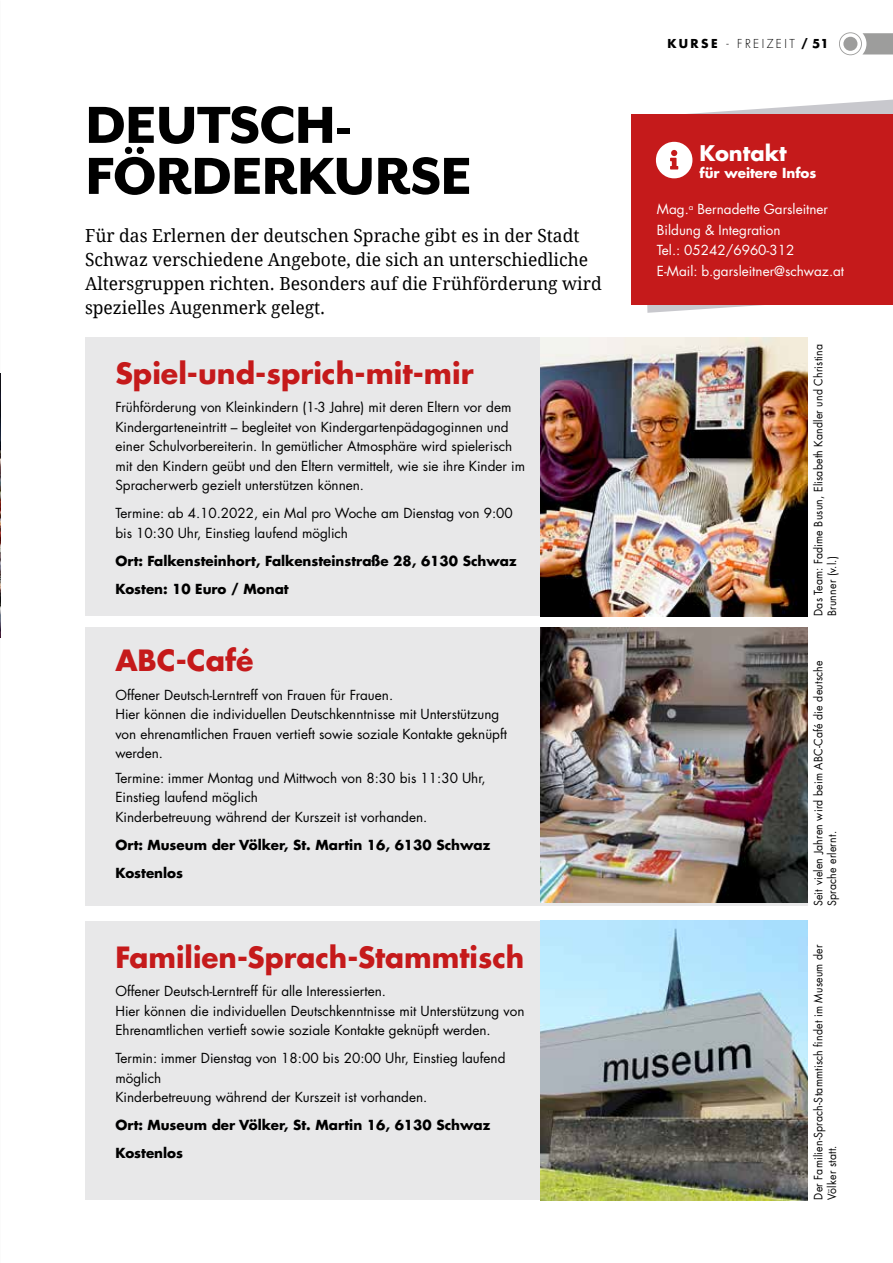
<style>
.page{position:relative;width:893px;height:1263px;background:#fff}
.page>*{position:absolute;margin:0;border:0;box-sizing:border-box;transform-origin:0 0}
.t1{font:800 60px/51px "Mr Eaves San OT";letter-spacing:-.02em;color:#000}
.t2{font:700 28.5px "Futura LT Pro";color:#c51a1b}
.t3{font:700 21px "Futura LT Pro";color:#fff}
.t4{font:18px/24px "Droid Serif";color:#000}
.t5{font:13.5px/19.5px "Futura LT Pro";color:#000}
.t6{font:700 13.5px/28px "Futura LT Pro";color:#000}
.t7{font:13.5px/20.5px "Futura LT Pro";color:#fff}
.t8{font:700 13.5px "Futura LT Pro";color:#fff}
.t9{font:300 12px "Futura LT Pro";letter-spacing:.2em;color:#000}
.t10{font:11.25px/13.5px "Futura LT Pro";letter-spacing:.02em;color:#000;scale:.93 1}
.s1{font-weight:700}
</style>
<div class="page">
<img style="left:0;top:373px;width:1px;height:265px">
<div style="left:85px;top:337px;width:723px;height:279px;background:#e8e8e9"></div>
<img style="left:540px;top:337px;width:268px;height:280px">
<div style="left:85px;top:921px;width:723px;height:278px;background:#e8e8e9"></div>
<img style="left:540px;top:921px;width:268px;height:279px">
<div style="left:85px;top:627px;width:723px;height:279px;background:#e8e8e9"></div>
<img style="left:540px;top:627px;width:268px;height:275px">
<svg style="left:643px;top:100px;width:250px;height:213px"></svg>
<div style="left:631px;top:114px;width:262px;height:190px;background:#c51a1b"></div>
<svg style="left:656px;top:142px;width:36px;height:36px"></svg>
<svg style="left:839px;top:32px;width:54px;height:23px"></svg>
<h1 class="t1" style="left:85px;top:99px;width:388px">DEUTSCH-<br>FÖRDERKURSE</h1>
<h3 class="t4" style="left:85px;top:223px;width:518px">Für das Erlernen der deutschen Sprache gibt es in der Stadt Schwaz verschiedene Angebote, die sich an unterschiedliche Altersgruppen richten. Besonders auf die Frühförderung wird spezielles Augenmerk gelegt.</h3>
<h2 class="t2" style="left:115px;top:351px;width:360px">Spiel-und-sprich-mit-mir</h2>
<p class="t5" style="left:115px;top:397px;width:411px">Frühförderung von Kleinkindern (1-3 Jahre) mit deren Eltern vor dem Kindergarteneintritt – begleitet von Kindergartenpädagoginnen und einer Schulvorbereiterin. In gemütlicher Atmosphäre wird spielerisch mit den Kindern geübt und den Eltern vermittelt, wie sie ihre Kinder im Spracherwerb gezielt unterstützen können.</p>
<p class="t5" style="left:115px;top:503px;width:399px">Termine: ab 4.10.2022, ein Mal pro Woche am Dienstag von 9:00 bis 10:30 Uhr, Einstieg laufend möglich</p>
<p class="t6" style="left:115px;top:546px;width:403px">Ort: Falkensteinhort, Falkensteinstraße 28, 6130 Schwaz<br>Kosten: 10 Euro / Monat</p>
<h2 class="t2" style="left:115px;top:638px;width:140px">ABC-Café</h2>
<p class="t5" style="left:115px;top:685px;width:393px">Offener Deutsch-Lerntreff von Frauen für Frauen.<br>Hier können die individuellen Deutschkenntnisse mit Unterstützung von ehrenamtlichen Frauen vertieft sowie soziale Kontakte geknüpft werden.</p>
<p class="t5" style="left:115px;top:768px;width:372px">Termine: immer Montag und Mittwoch von 8:30 bis 11:30 Uhr,<br>Einstieg laufend möglich<br>Kinderbetreuung während der Kurszeit ist vorhanden.</p>
<p class="t6" style="left:115px;top:830px;width:376px">Ort: Museum der Völker, St. Martin 16, 6130 Schwaz<br>Kostenlos</p>
<h2 class="t2" style="left:115px;top:935px;width:410px">Familien-Sprach-Stammtisch</h2>
<p class="t5" style="left:115px;top:981px;width:411px">Offener Deutsch-Lerntreff für alle Interessierten.<br>Hier können die individuellen Deutschkenntnisse mit Unterstützung von<br>Ehrenamtlichen vertieft sowie soziale Kontakte geknüpft werden.</p>
<p class="t5" style="left:115px;top:1048px;width:392px">Termin: immer Dienstag von 18:00 bis 20:00 Uhr, Einstieg laufend möglich<br>Kinderbetreuung während der Kurszeit ist vorhanden.</p>
<p class="t6" style="left:115px;top:1110px;width:376px">Ort: Museum der Völker, St. Martin 16, 6130 Schwaz<br>Kostenlos</p>
<p class="t9" style="left:668px;top:35px;width:163px"><span class="s1">KURSE</span> - FREIZEIT <span class="s1">/ 51</span></p>
<h3 class="t3" style="left:699px;top:137px;width:89px">Kontakt</h3>
<p class="t8" style="left:699px;top:162px;width:119px">für weitere Infos</p>
<p class="t7" style="left:657px;top:199px;width:189px">Mag.<sup>a</sup> Bernadette Garsleitner<br>Bildung &amp; Integration<br>Tel.: 05242/6960-312<br>E-Mail: b.garsleitner@schwaz.at</p>
<p class="t10" style="left:811px;top:616px;width:294px;rotate:-90deg">Das Team: Fadime Busun, Elisabeth Kandler und Christina<br>Brunner (v.l.)</p>
<p class="t10" style="left:811px;top:906px;width:266px;rotate:-90deg">Seit vielen Jahren wird beim ABC-Café die deutsche<br>Sprache erlernt.</p>
<p class="t10" style="left:811px;top:1199px;width:276px;rotate:-90deg">Der Familien-Sprach-Stammtisch findet im Museum der<br>Völker statt.</p>
</div>
